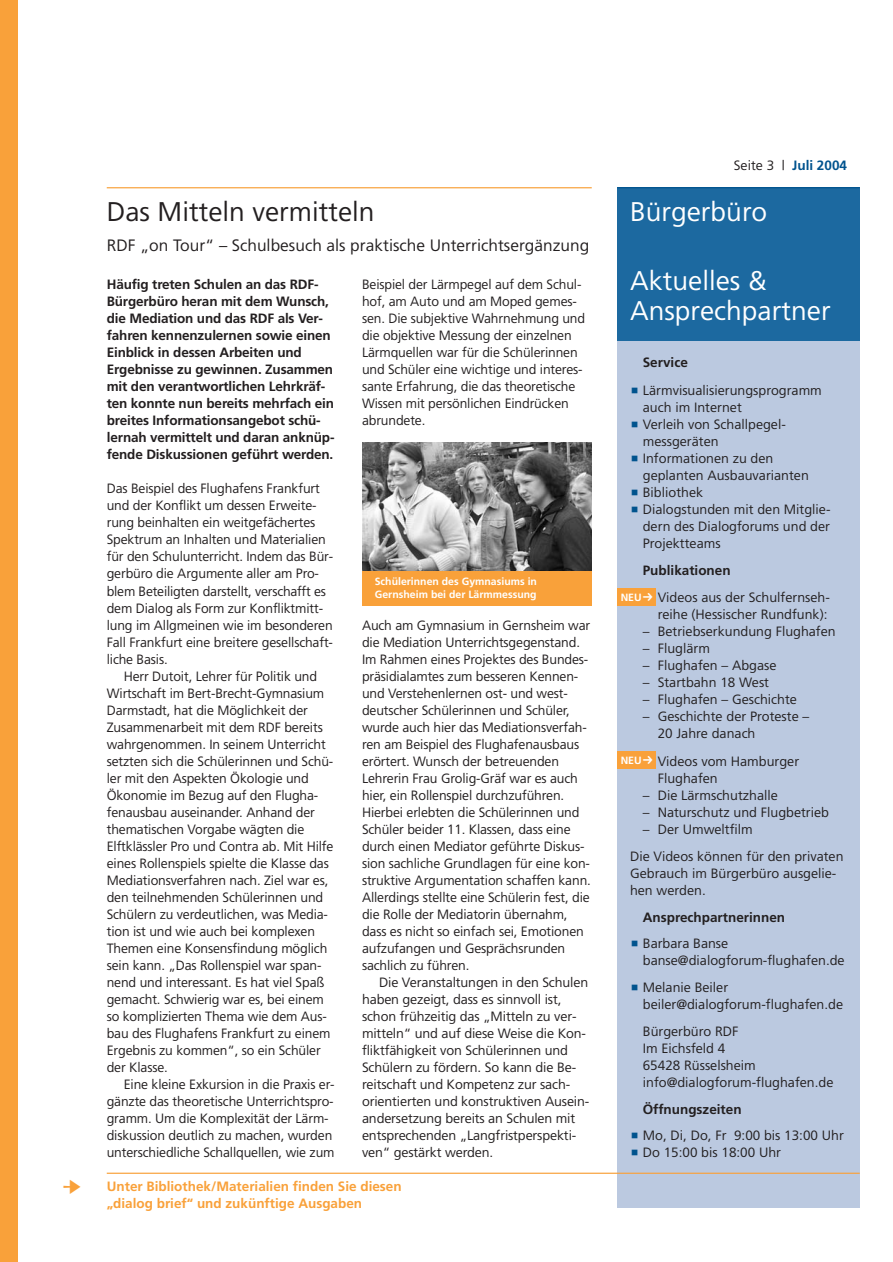
<style>
.page{position:relative;width:893px;height:1262px;background:#fff}
.page>*{position:absolute;margin:0;border:0;box-sizing:border-box;transform-origin:0 0}
.t1{font:27px/30px "F Frutiger";color:#fff}
.t2{font:27px "F Frutiger";color:#231f20}
.t3{font:16.5px "F Frutiger";color:#231f20}
.t4{font:13.5px/17px "F Frutiger";letter-spacing:-.01em;color:#231f20}
.t5{font:700 13.5px/17px "F Frutiger";letter-spacing:-.01em;color:#231f20}
.t6{font:700 13.5px/17px "F Frutiger";color:#f9a13a;text-align:center}
.t7{font:700 13.5px "F Frutiger";color:#00538e}
.t8{font:700 10.5px/12.8px "F Frutiger";color:#fff}
.s1{font-weight:400;color:#231f20}
</style>
<div class="page">
<div style="left:0;top:0;width:17px;height:1262px;background:#f9a13a"></div>
<div style="left:617px;top:188px;width:242px;height:1020px;background:#bbc9e0"></div>
<div style="left:617px;top:187px;width:242px;height:153px;background:#1c69a0"></div>
<hr style="left:617px;top:187px;width:242px;height:1px;background:#00538e">
<hr style="left:107px;top:1172px;width:752px;height:1px;background:#f9a13a">
<hr style="left:107px;top:187px;width:484px;height:1px;background:#f9a13a">
<img style="left:362px;top:442px;width:229px;height:129px">
<div style="left:362px;top:571px;width:229px;height:34px;background:#f9a13a"></div>
<div style="left:617px;top:588px;width:38px;height:17px;background:#f9a13a"></div>
<div style="left:617px;top:751px;width:38px;height:17px;background:#f9a13a"></div>
<h1 class="t2" style="left:107px;top:199px;width:269px">Das Mitteln vermitteln</h1>
<p class="t3" style="left:107px;top:238px;width:484px">RDF „on Tour“ – Schulbesuch als praktische Unterrichtsergänzung</p>
<p class="t5" style="left:107px;top:278px;width:229px">Häufig treten Schulen an das RDF-Bürgerbüro heran mit dem Wunsch, die Mediation und das RDF als Ver&shy;fahren kennenzulernen sowie einen Einblick in dessen Arbeiten und Ergebnisse zu gewinnen. Zusammen mit den verantwortlichen Lehrkräf&shy;ten konnte nun bereits mehrfach ein breites Informationsangebot schü&shy;lernah vermittelt und daran anknüp&shy;fende Diskussionen geführt werden.</p>
<p class="t4" style="left:107px;top:482px;width:228px">Das Beispiel des Flughafens Frankfurt und der Konflikt um dessen Erweite&shy;rung beinhalten ein weitgefächertes Spektrum an Inhalten und Materialien für den Schulunterricht. Indem das Bür&shy;gerbüro die Argumente aller am Pro&shy;blem Beteiligten darstellt, verschafft es dem Dialog als Form zur Konfliktmitt&shy;lung im Allgmeinen wie im besonderen Fall Frankfurt eine breitere gesellschaft&shy;liche Basis.</p>
<p class="t4" style="left:107px;top:669px;width:228px;text-indent:17px">Herr Dutoit, Lehrer für Politik und Wirtschaft im Bert-Brecht-Gymnasium Darmstadt, hat die Möglichkeit der Zusammenarbeit mit dem RDF bereits wahrgenommen. In seinem Unterricht setzten sich die Schülerinnen und Schü&shy;ler mit den Aspekten Ökologie und Ökonomie im Bezug auf den Flugha&shy;fenausbau auseinander. Anhand der thematischen Vorgabe wägten die Elftklässler Pro und Contra ab. Mit Hilfe eines Rollenspiels spielte die Klasse das Mediationsverfahren nach. Ziel war es, den teilnehmenden Schülerinnen und Schülern zu verdeutlichen, was Media&shy;tion ist und wie auch bei komplexen Themen eine Konsensfindung möglich sein kann. „Das Rollenspiel war span&shy;nend und interessant. Es hat viel Spaß gemacht. Schwierig war es, bei einem so komplizierten Thema wie dem Aus&shy;bau des Flughafens Frankfurt zu einem Ergebnis zu kommen“, so ein Schüler der Klasse.</p>
<p class="t4" style="left:107px;top:1077px;width:229px;text-indent:17px">Eine kleine Exkursion in die Praxis er&shy;gänzte das theoretische Unterrichtspro&shy;gramm. Um die Komplexität der Lärm&shy;diskussion deutlich zu machen, wurden unterschiedliche Schallquellen, wie zum</p>
<p class="t4" style="left:362px;top:278px;width:225px">Beispiel der Lärmpegel auf dem Schul&shy;hof, am Auto und am Moped gemes&shy;sen. Die subjektive Wahrnehmung und die objektive Messung der einzelnen Lärmquellen war für die Schülerinnen und Schüler eine wichtige und interes&shy;sante Erfahrung, die das theoretische Wissen mit persönlichen Eindrücken abrundete.</p>
<p class="t8" style="left:375px;top:577px;width:164px">Schülerinnen des Gymnasiums in<br>Gernsheim bei der Lärmmessung</p>
<p class="t4" style="left:362px;top:618px;width:230px">Auch am Gymnasium in Gernsheim war die Mediation Unterrichtsgegenstand.<br>Im Rahmen eines Projektes des Bundes&shy;präsidialamtes zum besseren Kennen&shy;und Verstehenlernen ost- und west&shy;deutscher Schülerinnen und Schüler, wurde auch hier das Mediationsverfah&shy;ren am Beispiel des Flughafenausbaus erörtert. Wunsch der betreuenden Lehrerin Frau Grolig-Gräf war es auch hier, ein Rollenspiel durchzuführen.<br>Hierbei erlebten die Schülerinnen und Schüler beider 11. Klassen, dass eine durch einen Mediator geführte Diskus&shy;sion sachliche Grundlagen für eine kon&shy;struktive Argumentation schaffen kann.<br>Allerdings stellte eine Schülerin fest, die die Rolle der Mediatorin übernahm, dass es nicht so einfach sei, Emotionen aufzufangen und Gesprächsrunden sachlich zu führen.</p>
<p class="t4" style="left:362px;top:975px;width:229px;text-indent:17px">Die Veranstaltungen in den Schulen haben gezeigt, dass es sinnvoll ist, schon frühzeitig das „Mitteln zu ver&shy;mitteln“ und auf diese Weise die Kon&shy;fliktfähigkeit von Schülerinnen und Schülern zu fördern. So kann die Be&shy;reitschaft und Kompetenz zur sach&shy;orientierten und konstruktiven Ausein&shy;andersetzung bereits an Schulen mit entsprechenden „Langfristperspekti&shy;ven“ gestärkt werden.</p>
<p class="t6" style="left:62px;top:1179px;width:341px">➔ Unter Bibliothek/Materialien finden Sie diesen „dialog brief“ und zukünftige Ausgaben</p>
<p class="t7" style="left:733px;top:159px;width:115px"><span class="s1">Seite 3 |</span> Juli 2004</p>
<h1 class="t1" style="left:630px;top:200px;width:139px">Bürgerbüro</h1>
<h1 class="t1" style="left:630px;top:269px;width:202px">Aktuelles &amp;<br>Ansprechpartner</h1>
<p class="t5" style="left:642px;top:356px;width:47px">Service</p>
<p class="t4" style="left:642px;top:383px;width:189px">Lärmvisualisierungsprogramm auch im Internet<br>Verleih von Schallpegel&shy;messgeräten<br>Informationen zu den geplanten Ausbauvarianten<br>Bibliothek<br>Dialogstunden mit den Mitglie&shy;dern des Dialogforums und der<br>Projektteams</p>
<p class="t5" style="left:642px;top:564px;width:89px">Publikationen</p>
<p class="t4" style="left:657px;top:591px;width:174px">Videos aus der Schulfernseh&shy;reihe (Hessischer Rundfunk):</p>
<p class="t4" style="left:642px;top:625px;width:194px">– Betriebserkundung Flughafen</p>
<p class="t4" style="left:642px;top:642px;width:69px">– Fluglärm</p>
<p class="t4" style="left:642px;top:659px;width:135px">– Flughafen – Abgase</p>
<p class="t4" style="left:642px;top:676px;width:128px">– Startbahn 18 West</p>
<p class="t4" style="left:642px;top:693px;width:156px">– Flughafen – Geschichte</p>
<p class="t4" style="left:657px;top:710px;width:153px;text-indent:-15px">– Geschichte der Proteste –<br>20 Jahre danach</p>
<p class="t4" style="left:657px;top:754px;width:143px">Videos vom Hamburger<br>Flughafen</p>
<p class="t4" style="left:642px;top:788px;width:136px">– Die Lärmschutzhalle</p>
<p class="t4" style="left:642px;top:805px;width:188px">– Naturschutz und Flugbetrieb</p>
<p class="t4" style="left:630px;top:817px;width:215px;line-height:27.2px;text-indent:13px">– Der Umweltfilm<br>Die Videos können für den privaten</p>
<p class="t4" style="left:630px;top:866px;width:208px">Gebrauch im Bürgerbüro ausgelie&shy;hen werden.</p>
<p class="t5" style="left:642px;top:911px;width:144px">Ansprechpartnerinnen</p>
<p class="t4" style="left:642px;top:936px;width:203px">Barbara Banse banse@dialogforum-flughafen.de</p>
<p class="t4" style="left:642px;top:980px;width:202px">Melanie Beiler beiler@dialogforum-flughafen.de</p>
<p class="t4" style="left:642px;top:1024px;width:192px">Bürgerbüro RDF<br>Im Eichsfeld 4<br>65428 Rüsselsheim info@dialogforum-flughafen.de</p>
<p class="t5" style="left:642px;top:1103px;width:100px">Öffnungszeiten</p>
<p class="t4" style="left:642px;top:1128px;width:202px">Mo, Di, Do, Fr 9:00 bis 13:00 Uhr<br>Do 15:00 bis 18:00 Uhr</p>
<p class="t8" style="left:620px;top:592px;width:22px">NEU</p>
<p class="t8" style="left:620px;top:755px;width:22px">NEU</p>
</div>
